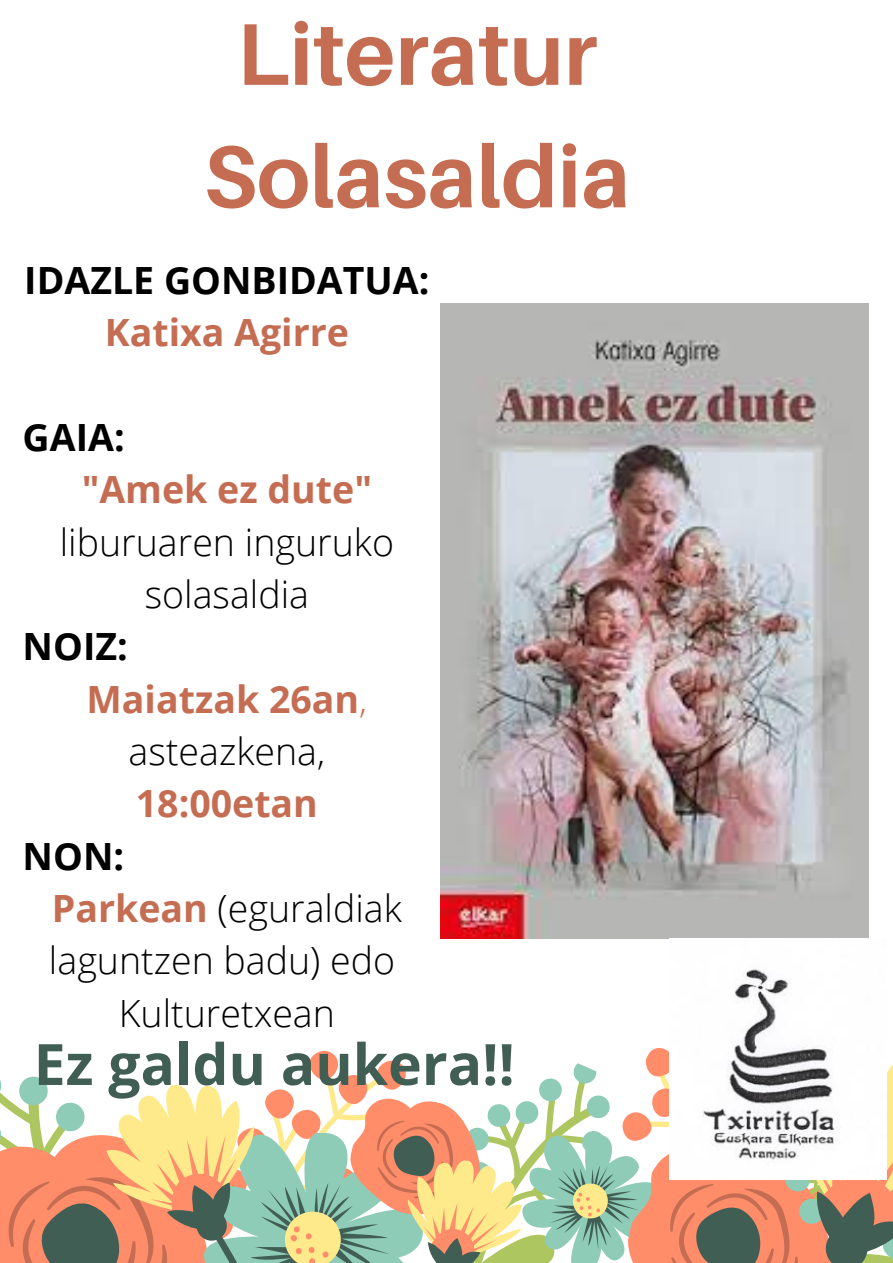
<style>
.page{position:relative;width:893px;height:1263px;background:#fff}
.page>*{position:absolute;margin:0;border:0;box-sizing:border-box;transform-origin:0 0}
.t1{font:700 87.68px "Aileron";color:#c56d52}
.t2{font:700 57px "Open Sans";color:#415e55}
.t3{font:300 37.5px/52.3px "Open Sans";color:#000;text-align:center}
.t4{font:700 37.5px/52.3px "Open Sans";color:#c56d52;text-align:center}
.t5{font:700 37.5px "Open Sans";color:#000}
.s1{font-weight:700;color:#c56d52}
.s2{font-weight:300}
.s3{font-weight:300;color:#000}
</style>
<div class="page">
<svg style="left:0;top:1048px;width:893px;height:215px"></svg>
<img style="left:441px;top:304px;width:427px;height:634px">
<img style="left:670px;top:969px;width:216px;height:211px">
<p class="t1" style="left:237px;top:0;width:362px">Literatur</p>
<p class="t1" style="left:203px;top:122px;width:428px">Solasaldia</p>
<p class="t5" style="left:24px;top:254px;width:407px">IDAZLE GONBIDATUA:</p>
<p class="t4" style="left:105px;top:305px;width:246px">Katixa Agirre</p>
<p class="t5" style="left:23px;top:411px;width:104px">GAIA:</p>
<p class="t3" style="left:60px;top:462px;width:336px"><span class="s1">"Amek ez dute" </span>liburuaren inguruko solasaldia</p>
<p class="t5" style="left:23px;top:620px;width:107px">NOIZ:</p>
<p class="t4" style="left:87px;top:672px;width:282px">Maiatzak 26an<span class="s2">, </span><span class="s3">asteazkena,</span></p>
<p class="t4" style="left:136px;top:776px;width:184px">18:00etan</p>
<p class="t5" style="left:23px;top:829px;width:103px">NON:</p>
<p class="t3" style="left:49px;top:881px;width:354px;text-align:left"><span class="s1">Parkean</span> (eguraldiak laguntzen badu) edo</p>
<p class="t3" style="left:119px;top:986px;width:218px">Kulturetxean</p>
<p class="t2" style="left:34px;top:1024px;width:482px">Ez galdu aukera!!</p>
</div>
